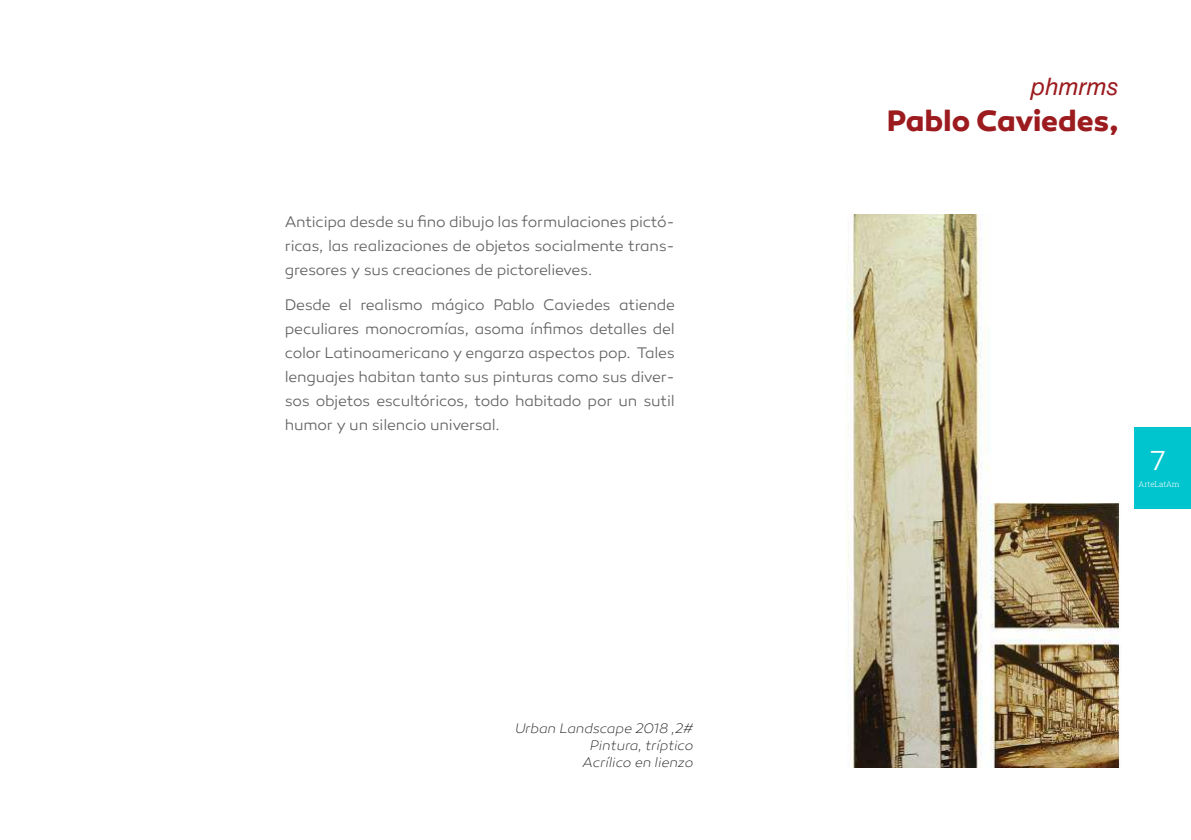
<style>
.page{position:relative;width:1191px;height:840px;background:#fff}
.page>*{position:absolute;margin:0;border:0;box-sizing:border-box;transform-origin:0 0}
.t1{font:700 30px "Canaro";letter-spacing:-.005em;color:#9b1b1e}
.t2{font:300 28px "Canaro";color:#fff}
.t3{font:italic 24px "Helvetica LT Std";color:#9b1b1e}
.t4{font:300 15.6px/24px "Canaro";letter-spacing:-.015em;color:#636366;text-align:justify}
.t5{font:italic 200 14px/16.8px "Canaro";letter-spacing:-.005em;color:#231f20;text-align:right}
.t6{font:300 8px "Roboto Slab";letter-spacing:-.01em;color:#fff}
</style>
<div class="page">
<div style="left:1134px;top:426px;width:57px;height:82px;background:#00c5ce"></div>
<img style="left:846px;top:215px;width:274px;height:552px">
<p class="t4" style="left:285px;top:209px;width:391px">Anticipa desde su fino dibujo las formulaciones pictó&shy;ricas, las realizaciones de objetos socialmente trans&shy;gresores y sus creaciones de pictorelieves.</p>
<p class="t4" style="left:285px;top:293px;width:391px">Desde el realismo mágico Pablo Caviedes atiende peculiares monocromías, asoma ínfimos detalles del color Latinoamericano y engarza aspectos pop. Tales lenguajes habitan tanto sus pinturas como sus diver&shy;sos objetos escultóricos, todo habitado por un sutil humor y un silencio universal.</p>
<p class="t5" style="left:515px;top:719px;width:180px">Urban Landscape 2018 ,2#<br>Pintura, tríptico<br>Acrílico en lienzo</p>
<h3 class="t3" style="left:1031px;top:72px;width:89px">phmrms</h3>
<h1 class="t1" style="left:887px;top:102px;width:234px">Pablo Caviedes,</h1>
<h2 class="t2" style="left:1150px;top:444px;width:17px">7</h2>
<p class="t6" style="left:1138px;top:478px;width:43px">ArteLatAm</p>
</div>
